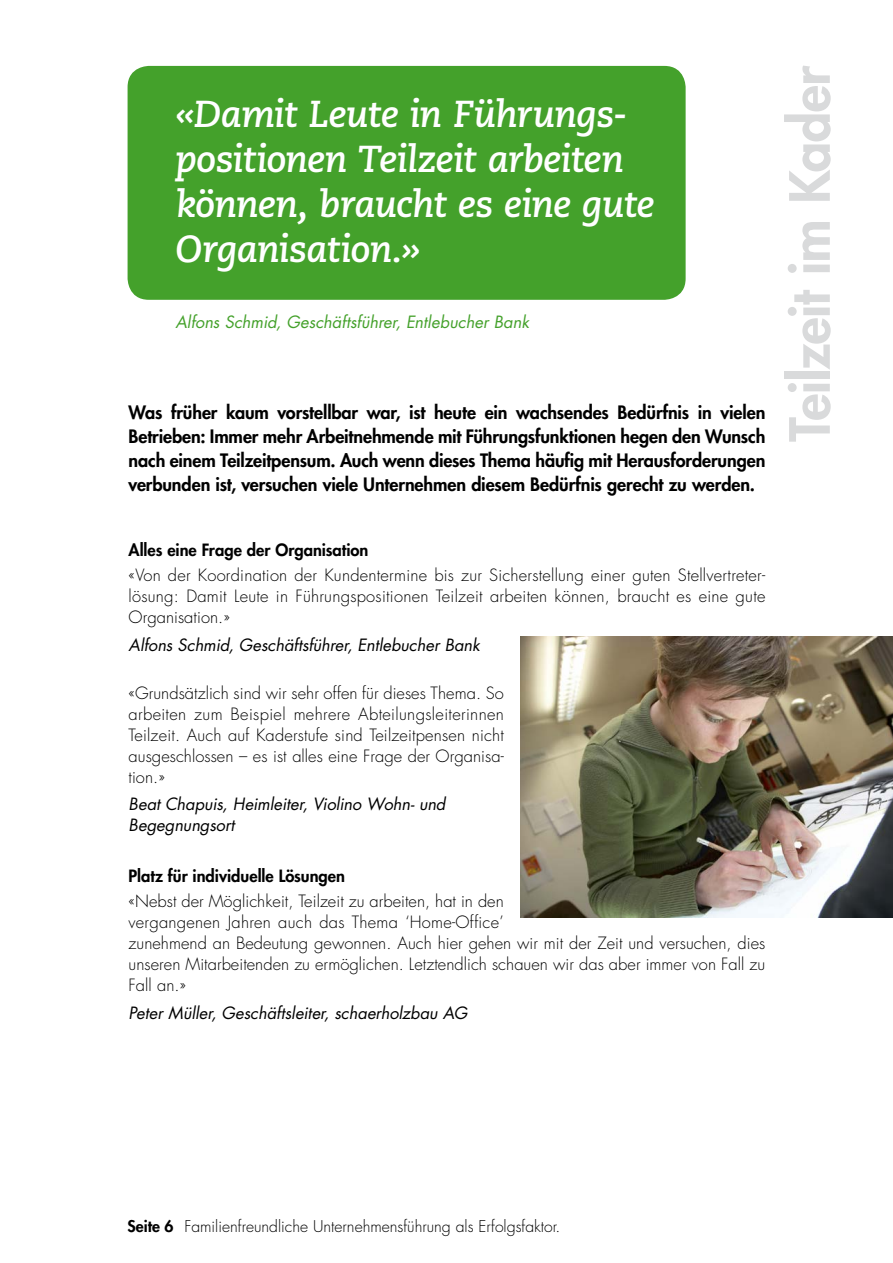
<style>
.page{position:relative;width:893px;height:1263px;background:#fff}
.page>*{position:absolute;margin:0;border:0;box-sizing:border-box;transform-origin:0 0}
.Lead_Futura_Heavy_2{font:800 54px "Futura Std";letter-spacing:-.015em;color:#d9dadb}
.Zitat_GROSS{font:italic 700 37.5px/45px "Caecilia";letter-spacing:-.02em;color:#fff}
.Lead_Futura_Heavy_2-2{font:800 18px/24px "Futura Std";letter-spacing:-.005em;color:#000;text-align:justify}
.Lauftext{font:300 16.5px/21px "Futura Std";letter-spacing:.005em;color:#000;text-align:justify}
.Namen_2{font:italic 16.5px/21px "Futura Std";letter-spacing:-.005em;color:#000}
.ZwiTi{font:800 16.5px "Futura Std";color:#000}
.Name_Zitat_grün{font:italic 16.5px "Futura Std";color:#44a12b}
.t1{font:300 15.75px "Futura Std";color:#000}
.s1{font-weight:800}
</style>
<div class="page">
<div style="left:128px;top:66px;width:558px;height:234px;background:#44a12b;border-radius:21px"></div>
<img style="left:521px;top:636px;width:372px;height:281px">
<p class="Zitat_GROSS" style="left:175px;top:92px;width:480px">«Damit Leute in Führungs&shy;positionen Teilzeit arbeiten können, braucht es eine gute<br>Organisation.»</p>
<p class="Name_Zitat_grün" style="left:175px;top:311px;width:355px">Alfons Schmid, Geschäftsführer, Entlebucher Bank</p>
<p class="Lead_Futura_Heavy_2-2" style="left:129px;top:400px;width:638px">Was früher kaum vorstellbar war, ist heute ein wachsendes Bedürfnis in vielen Betrieben: Immer mehr Arbeitnehmende mit Führungsfunktionen hegen den Wunsch nach einem Teilzeitpensum. Auch wenn dieses Thema häufig mit Herausforderungen verbunden ist, versuchen viele Unternehmen diesem Bedürfnis gerecht zu werden.</p>
<p class="ZwiTi" style="left:129px;top:539px;width:241px">Alles eine Frage der Organisation</p>
<p class="Lauftext" style="left:129px;top:565px;width:638px">«Von der Koordination der Kundentermine bis zur Sicherstellung einer guten Stellvertreter-- lösung: Damit Leute in Führungspositionen Teilzeit arbeiten können, braucht es eine gute Organisation.»</p>
<p class="Namen_2" style="left:129px;top:634px;width:353px">Alfons Schmid, Geschäftsführer, Entlebucher Bank</p>
<p class="Lauftext" style="left:129px;top:683px;width:377px">«Grundsätzlich sind wir sehr offen für dieses Thema. So arbeiten zum Beispiel mehrere Abteilungsleiterinnen Teilzeit. Auch auf Kaderstufe sind Teilzeitpensen nicht ausgeschlossen – es ist alles eine Frage der Organisa&shy;tion.»</p>
<p class="Namen_2" style="left:129px;top:794px;width:318px">Beat Chapuis, Heimleiter, Violino Wohn- und<br>Begegnungsort</p>
<p class="ZwiTi" style="left:129px;top:865px;width:218px">Platz für individuelle Lösungen</p>
<p class="Lauftext" style="left:129px;top:891px;width:638px;text-align:left">«Nebst der Möglichkeit, Teilzeit zu arbeiten, hat in den<br>vergangenen Jahren auch das Thema ‘Home-Office’<br>zunehmend an Bedeutung gewonnen. Auch hier gehen wir mit der Zeit und versuchen, dies unseren Mitarbeitenden zu ermöglichen. Letztendlich schauen wir das aber immer von Fall zu Fall an.»</p>
<p class="Namen_2" style="left:129px;top:1002px;width:340px">Peter Müller, Geschäftsleiter, schaerholzbau AG</p>
<p class="Lead_Futura_Heavy_2" style="left:776px;top:442px;width:378px;rotate:-90deg">Teilzeit im Kader</p>
<p class="t1" style="left:128px;top:1217px;width:434px"><span class="s1">Seite 6</span> Familienfreundliche Unternehmensführung als Erfolgsfaktor.</p>
</div>
